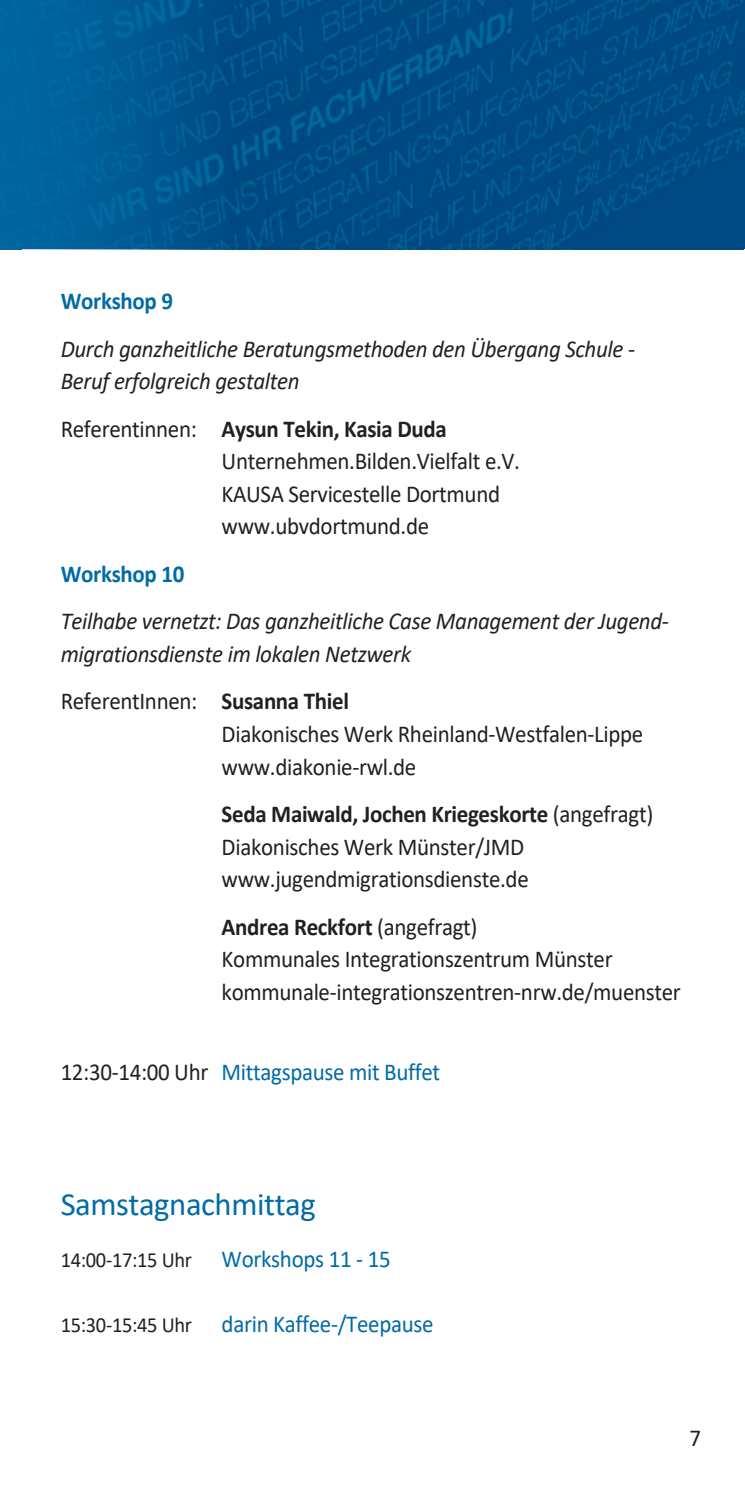
<style>
.page{position:relative;width:745px;height:1489px;background:#fff}
.page>*{position:absolute;margin:0;border:0;box-sizing:border-box;transform-origin:0 0}
.t1{font:32.5px "Calibri";letter-spacing:-.015em;color:#006ba5}
.t2{font:24.25px/32.5px "Calibri";letter-spacing:-.015em;color:#231f20;scale:.94 1}
.t3{font:italic 24.25px/32.5px "Calibri";letter-spacing:-.015em;color:#231f20;scale:.94 1}
.t4{font:24.25px "Calibri";letter-spacing:-.015em;color:#006ba5;scale:.94 1}
.t5{font:700 24.25px "Calibri";letter-spacing:-.015em;color:#006ba5;scale:.94 1}
.t6{font:21.5px "Calibri";letter-spacing:-.015em;color:#231f20;scale:.94 1}
.s1{font-weight:700}
.s2{color:#231f20}
.s3{font-size:24.25px;color:#006ba5}
.s4{font-size:21.5px;color:#231f20}
</style>
<div class="page">
<img style="left:0;top:0;width:744px;height:248px">
<p class="t5" style="left:61px;top:291px;width:121px">Workshop 9</p>
<p class="t3" style="left:61px;top:334px;width:612px">Durch ganzheitliche Beratungsmethoden den Übergang Schule ‐<br>Beruf erfolgreich gestalten</p>
<p class="t2" style="left:221px;top:414px;width:319px;text-indent:-161px">Referentinnen: <span class="s1">Aysun Tekin, Kasia Duda<br></span>Unternehmen.Bilden.Vielfalt e.V.<br>KAUSA Servicestelle Dortmund www.ubvdortmund.de</p>
<p class="t5" style="left:61px;top:563px;width:133px">Workshop 10</p>
<p class="t3" style="left:61px;top:607px;width:648px">Teilhabe vernetzt: Das ganzheitliche Case Management der Jugend‐ migrationsdienste im lokalen Netzwerk</p>
<p class="t2" style="left:221px;top:687px;width:450px;text-indent:-161px">ReferentInnen: <span class="s1">Susanna Thiel<br></span>Diakonisches Werk Rheinland‐Westfalen‐Lippe www.diakonie‐rwl.de</p>
<p class="t2" style="left:221px;top:799px;width:460px"><span class="s1">Seda Maiwald, Jochen Kriegeskorte</span> (angefragt)<br>Diakonisches Werk Münster/JMD www.jugendmigrationsdienste.de</p>
<p class="t2" style="left:221px;top:912px;width:490px"><span class="s1">Andrea Reckfort</span> (angefragt)<br>Kommunales Integrationszentrum Münster kommunale‐integrationszentren‐nrw.de/muenster</p>
<p class="t4" style="left:61px;top:1061px;width:405px"><span class="s2">12:30‐14:00 Uhr</span> Mittagspause mit Buffet</p>
<h1 class="t1" style="left:61px;top:1190px;width:256px">Samstagnachmittag</h1>
<p class="t6" style="left:61px;top:1250px;width:352px">14:00‐17:15 Uhr <span class="s3">Workshops 11 ‐ 15</span></p>
<p class="t4" style="left:61px;top:1313px;width:398px"><span class="s4">15:30‐15:45 Uhr</span> darin Kaffee‐/Teepause</p>
<p class="t2" style="left:689px;top:1422px;width:14px">7</p>
</div>
